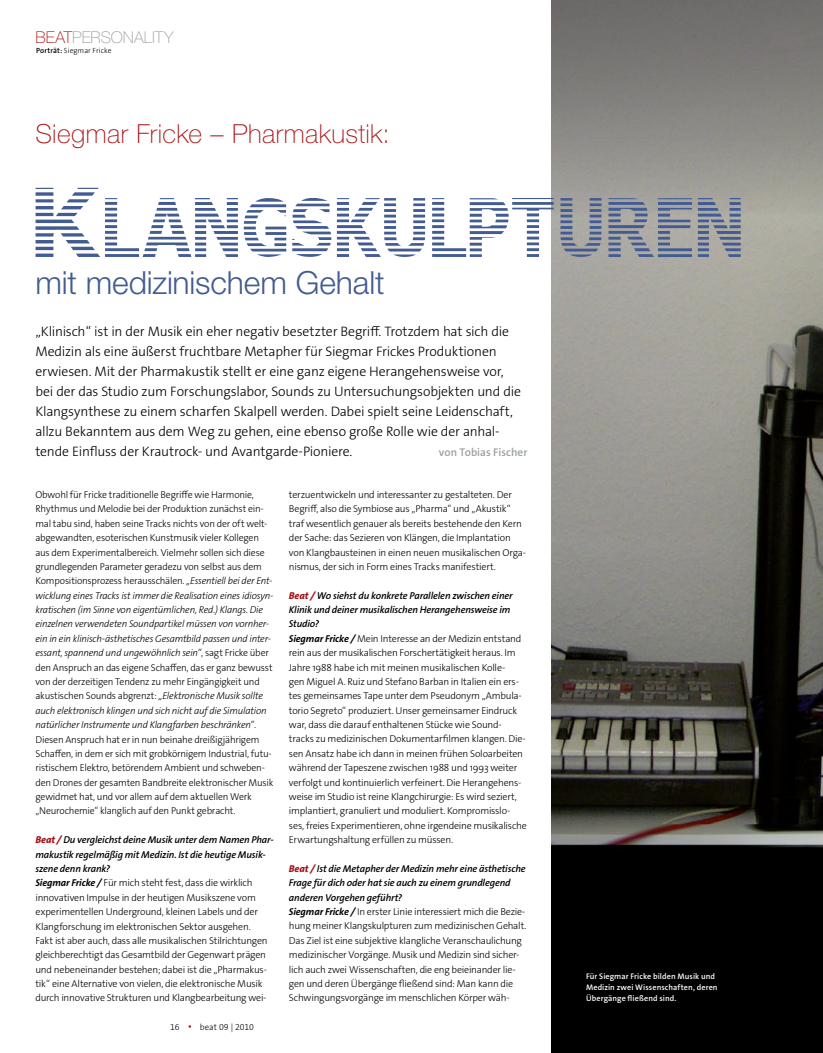
<style>
.page{position:relative;width:823px;height:1053px;background:#fff}
.page>*{position:absolute;margin:0;border:0;box-sizing:border-box;transform-origin:0 0}
.t1{font:300 31.88px "Helvetica Neue LT Std";letter-spacing:-.005em;color:#425b92}
.t2{font:100 26.25px "Helvetica Neue LT Std";letter-spacing:.015em;color:#a71417}
.t3{font:100 16.25px "Helvetica Neue LT Std";letter-spacing:.005em;color:#9ba0a4}
.t4{font:300 13.75px/20px "The Sans Os F";letter-spacing:-.015em;color:#000}
.t5{font:600 11.25px "The Sans Os F";color:#9ba0a4}
.t6{font:300 10px/14.4px "The Sans Os F";letter-spacing:-.02em;color:#000}
.t7{font:300 8.75px "The Sans Os F";letter-spacing:-.005em;color:#000}
.t8{font:600 8.12px/11.4px "The Sans Os F";letter-spacing:.01em;color:#fff}
.t9{font:300 7.5px "The Sans Os F";letter-spacing:.005em;color:#000}
.s1{color:#a71417}
.s2{font-weight:600}
.s3{font-style:italic}
.s4{font-weight:800;font-style:italic;color:#a71417}
.s5{font-weight:600;font-style:italic}
.s6{font-weight:700;font-style:italic}
</style>
<div class="page">
<img style="left:551px;top:0;width:271px;height:1052px">
<svg style="left:36px;top:188px;width:704px;height:69px"></svg>
<svg style="left:765px;top:995px;width:6px;height:6px"></svg>
<h3 class="t3" style="left:35px;top:28px;width:139px"><span class="s1">Beat</span>Personality</h3>
<p class="t9" style="left:36px;top:45px;width:77px"><span class="s2">Porträt:</span> Siegmar Fricke</p>
<h2 class="t2" style="left:35px;top:118px;width:355px">Siegmar Fricke – Pharmakustik:</h2>
<h1 class="t1" style="left:35px;top:263px;width:350px">mit medizinischem Gehalt</h1>
<p class="t4" style="left:35px;top:321px;width:486px">„Klinisch“ ist in der Musik ein eher negativ besetzter Begriff. Trotzdem hat sich die Medizin als eine äußerst fruchtbare Metapher für Siegmar Frickes Produktionen erwiesen. Mit der Pharmakustik stellt er eine ganz eigene Herangehensweise vor, bei der das Studio zum Forschungslabor, Sounds zu Untersuchungsobjekten und die Klangsynthese zu einem scharfen Skalpell werden. Dabei spielt seine Leidenschaft, allzu Bekanntem aus dem Weg zu gehen, eine ebenso große Rolle wie der anhal&shy;tende Einfluss der Krautrock- und Avantgarde-Pioniere.</p>
<p class="t5" style="left:438px;top:444px;width:90px">von Tobias Fischer</p>
<p class="t6" style="left:35px;top:487px;width:239px">Obwohl für Fricke traditionelle Begriffe wie Harmonie, Rhythmus und Melodie bei der Produktion zunächst ein&shy;mal tabu sind, haben seine Tracks nichts von der oft welt&shy;abgewandten, esoterischen Kunstmusik vieler Kollegen aus dem Experimentalbereich. Vielmehr sollen sich diese grundlegenden Parameter geradezu von selbst aus dem Kompositionsprozess herausschälen. <span class="s3">„Essentiell bei der Ent&shy;wicklung eines Tracks ist immer die Realisation eines idiosyn&shy;kratischen (im Sinne von eigentümlichen, Red.) Klangs. Die einzelnen verwendeten Soundpartikel müssen von vornher&shy;ein in ein klinisch-ästhetisches Gesamtbild passen und inter&shy;essant, spannend und ungewöhnlich sein“</span>, sagt Fricke über den Anspruch an das eigene Schaffen, das er ganz bewusst von der derzeitigen Tendenz zu mehr Eingängigkeit und akustischen Sounds abgrenzt: <span class="s3">„Elektronische Musik sollte auch elektronisch klingen und sich nicht auf die Simulation natürlicher Instrumente und Klangfarben beschränken“</span>.<br>Diesen Anspruch hat er in nun beinahe dreißigjährigem Schaffen, in dem er sich mit grobkörnigem Industrial, futu&shy;ristischem Elektro, betörendem Ambient und schweben&shy;den Drones der gesamten Bandbreite elektronischer Musik gewidmet hat, und vor allem auf dem aktuellen Werk „Neurochemie“ klanglich auf den Punkt gebracht.</p>
<p class="t6" style="left:35px;top:832px;width:240px"><span class="s4">Beat /</span> <span class="s5">Du vergleichst deine Musik unter dem Namen Phar&shy;makustik regelmäßig mit Medizin. Ist die heutige Musik&shy;szene denn krank?<br></span><span class="s6">Siegmar Fricke /</span> Für mich steht fest, dass die wirklich innovativen Impulse in der heutigen Musikszene vom experimentellen Underground, kleinen Labels und der Klangforschung im elektronischen Sektor ausgehen.<br>Fakt ist aber auch, dass alle musikalischen Stilrichtungen gleichberechtigt das Gesamtbild der Gegenwart prägen und nebeneinander bestehen; dabei ist die „Pharmakus&shy;tik“ eine Alternative von vielen, die elektronische Musik durch innovative Strukturen und Klangbearbeitung wei-</p>
<p class="t7" style="left:170px;top:1021px;width:11px">16</p>
<p class="t7" style="left:200px;top:1021px;width:56px">beat 09 | 2010</p>
<p class="t6" style="left:289px;top:487px;width:238px">terzuentwickeln und interessanter zu gestalteten. Der Begriff, also die Symbiose aus „Pharma“ und „Akustik“ traf wesentlich genauer als bereits bestehende den Kern der Sache: das Sezieren von Klängen, die Implantation von Klangbausteinen in einen neuen musikalischen Orga&shy;nismus, der sich in Form eines Tracks manifestiert.</p>
<p class="t6" style="left:289px;top:588px;width:239px"><span class="s4">Beat /</span> <span class="s5">Wo siehst du konkrete Parallelen zwischen einer Klinik und deiner musikalischen Herangehensweise im Studio?<br></span><span class="s6">Siegmar Fricke /</span> Mein Interesse an der Medizin entstand rein aus der musikalischen Forschertätigkeit heraus. Im Jahre 1988 habe ich mit meinen musikalischen Kolle-<br>gen Miguel A. Ruiz und Stefano Barban in Italien ein ers&shy;tes gemeinsames Tape unter dem Pseudonym „Ambula&shy;torio Segreto“ produziert. Unser gemeinsamer Eindruck war, dass die darauf enthaltenen Stücke wie Sound&shy;tracks zu medizinischen Dokumentarfilmen klangen. Die&shy;sen Ansatz habe ich dann in meinen frühen Soloarbeiten während der Tapeszene zwischen 1988 und 1993 weiter verfolgt und kontinuierlich verfeinert. Die Herangehens&shy;weise im Studio ist reine Klangchirurgie: Es wird seziert, implantiert, granuliert und moduliert. Kompromisslo&shy;ses, freies Experimentieren, ohne irgendeine musikalische Erwartungshaltung erfüllen zu müssen.</p>
<p class="t6" style="left:289px;top:861px;width:239px"><span class="s4">Beat /</span> <span class="s5">Ist die Metapher der Medizin mehr eine ästhetische Frage für dich oder hat sie auch zu einem grundlegend anderen Vorgehen geführt?<br></span><span class="s6">Siegmar Fricke /</span> In erster Linie interessiert mich die Bezie&shy;hung meiner Klangskulpturen zum medizinischen Gehalt.<br>Das Ziel ist eine subjektive klangliche Veranschaulichung medizinischer Vorgänge. Musik und Medizin sind sicher&shy;lich auch zwei Wissenschaften, die eng beieinander lie&shy;gen und deren Übergänge fließend sind: Man kann die Schwingungsvorgänge im menschlichen Körper wäh-</p>
<p class="t8" style="left:585px;top:970px;width:133px">Für Siegmar Fricke bilden Musik und<br>Medizin zwei Wissenschaften, deren<br>Übergänge fließend sind.</p>
</div>
